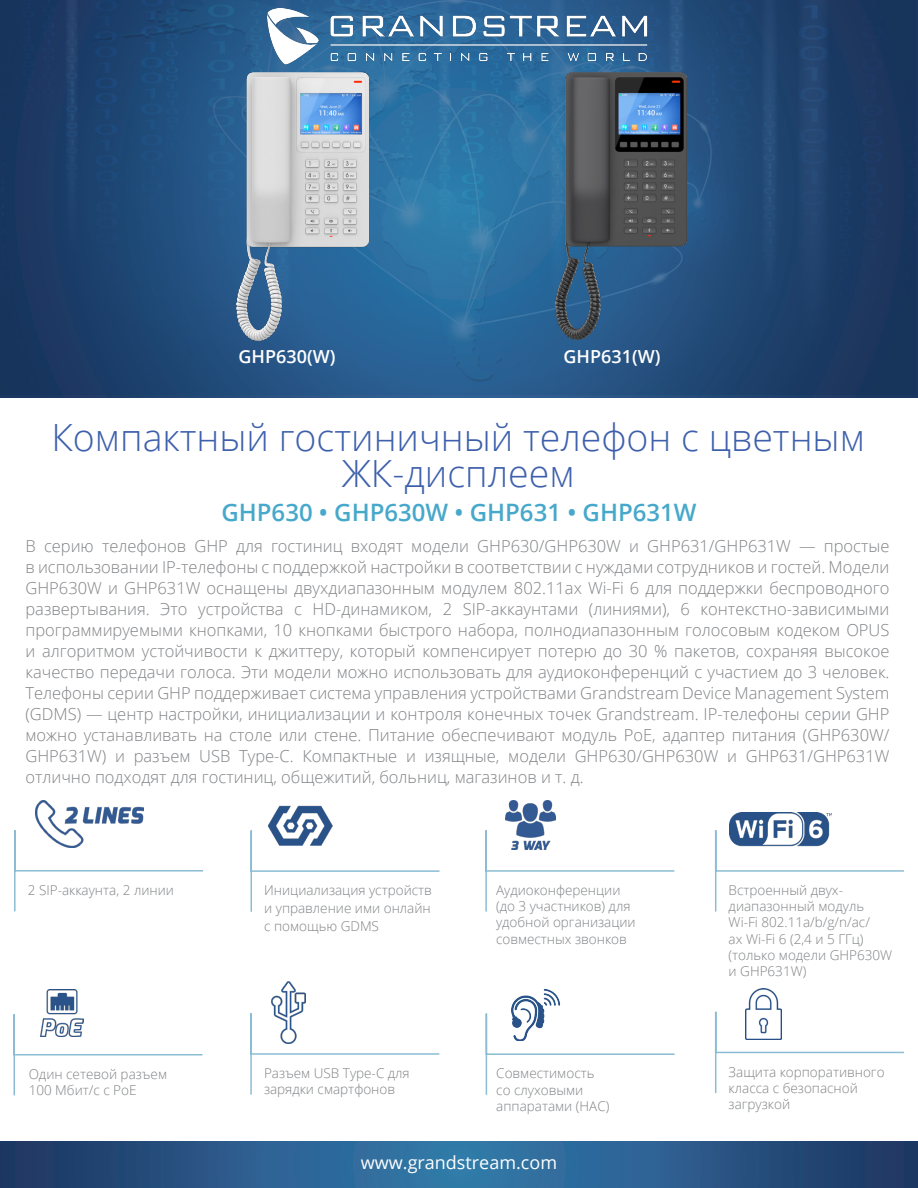
<style>
.page{position:relative;width:918px;height:1188px;background:#fff}
.page>*{position:absolute;margin:0;border:0;box-sizing:border-box;transform-origin:0 0}
.t1{font:300 37.5px/36px "Open Sans";color:#3e60ac;text-align:center}
.t2{font:600 24px "Open Sans";color:#46a8ca}
.t3{font:18px "Open Sans";color:#fff}
.t4{font:600 18px "Open Sans";color:#fff}
.t5{font:300 16.5px/21px "Open Sans";color:#808285;text-align:justify}
.t6{font:300 13.5px/16.2px "Open Sans";color:#808285}
</style>
<div class="page">
<img style="left:0;top:0;width:916px;height:395px">
<svg style="left:0;top:1142px;width:918px;height:46px;background:#295988"></svg>
<svg style="left:14px;top:830px;width:189px;height:82px"></svg>
<img style="left:36px;top:800px;width:107px;height:48px">
<svg style="left:250px;top:1013px;width:190px;height:82px"></svg>
<svg style="left:485px;top:830px;width:190px;height:82px"></svg>
<img style="left:506px;top:801px;width:50px;height:49px">
<svg style="left:485px;top:1013px;width:190px;height:82px"></svg>
<img style="left:502px;top:989px;width:65px;height:52px">
<svg style="left:715px;top:1011px;width:189px;height:82px"></svg>
<img style="left:745px;top:989px;width:37px;height:50px">
<svg style="left:250px;top:830px;width:190px;height:82px"></svg>
<img style="left:264px;top:805px;width:72px;height:46px">
<svg style="left:715px;top:830px;width:189px;height:82px"></svg>
<svg style="left:13px;top:1014px;width:190px;height:82px"></svg>
<img style="left:41px;top:989px;width:43px;height:48px">
<img style="left:271px;top:982px;width:35px;height:61px">
<img style="left:236px;top:73px;width:133px;height:267px">
<img style="left:555px;top:73px;width:132px;height:266px">
<img style="left:257px;top:9px;width:395px;height:57px">
<img style="left:729px;top:813px;width:103px;height:33px">
<p class="t4" style="left:239px;top:344px;width:98px">GHP630(W)</p>
<p class="t4" style="left:564px;top:344px;width:98px">GHP631(W)</p>
<p class="t1" style="left:52px;top:419px;width:815px">Компактный гостиничный телефон с цветным<br>ЖК-дисплеем</p>
<p class="t2" style="left:221px;top:496px;width:477px">GHP630 • GHP630W • GHP631 • GHP631W</p>
<p class="t5" style="left:26px;top:535px;width:866px">В серию телефонов GHP для гостиниц входят модели GHP630/GHP630W и GHP631/GHP631W — простые в использовании IP-телефоны с поддержкой настройки в соответствии с нуждами сотрудников и гостей. Модели GHP630W и GHP631W оснащены двухдиапазонным модулем 802.11ax Wi-Fi 6 для поддержки беспроводного развертывания. Это устройства с HD-динамиком, 2 SIP-аккаунтами (линиями), 6 контекстно-зависимыми программируемыми кнопками, 10 кнопками быстрого набора, полнодиапазонным голосовым кодеком OPUS и алгоритмом устойчивости к джиттеру, который компенсирует потерю до 30 % пакетов, сохраняя высокое качество передачи голоса. Эти модели можно использовать для аудиоконференций с участием до 3 человек.<br>Телефоны серии GHP поддерживает система управления устройствами Grandstream Device Management System (GDMS) — центр настройки, инициализации и контроля конечных точек Grandstream. IP-телефоны серии GHP можно устанавливать на столе или стене. Питание обеспечивают модуль PoE, адаптер питания (GHP630W/ GHP631W) и разъем USB Type-C. Компактные и изящные, модели GHP630/GHP630W и GHP631/GHP631W отлично подходят для гостиниц, общежитий, больниц, магазинов и т. д.</p>
<p class="t6" style="left:28px;top:882px;width:148px">2 SIP-аккаунта, 2 линии</p>
<p class="t6" style="left:29px;top:1066px;width:140px">Один сетевой разъем<br>100 Мбит/с с PoE</p>
<p class="t6" style="left:496px;top:882px;width:141px">Аудиоконференции (до 3 участников) для удобной организации совместных звонков</p>
<p class="t6" style="left:264px;top:881px;width:169px;line-height:18px;text-align:justify">Инициализация устройств и управление ими онлайн с помощью GDMS</p>
<p class="t6" style="left:729px;top:882px;width:165px">Встроенный двух&shy;диапазонный модуль<br>Wi-Fi 802.11a/b/g/n/ac/<br>ax Wi-Fi 6 (2,4 и 5 ГГц) (только модели GHP630W и GHP631W)</p>
<p class="t6" style="left:264px;top:1065px;width:147px">Разъем USB Type-C для зарядки смартфонов</p>
<p class="t6" style="left:496px;top:1065px;width:115px">Совместимость со слуховыми аппаратами (HAC)</p>
<p class="t6" style="left:729px;top:1063px;width:157px">Защита корпоративного класса с безопасной загрузкой</p>
<p class="t3" style="left:361px;top:1151px;width:198px">www.grandstream.com</p>
</div>
